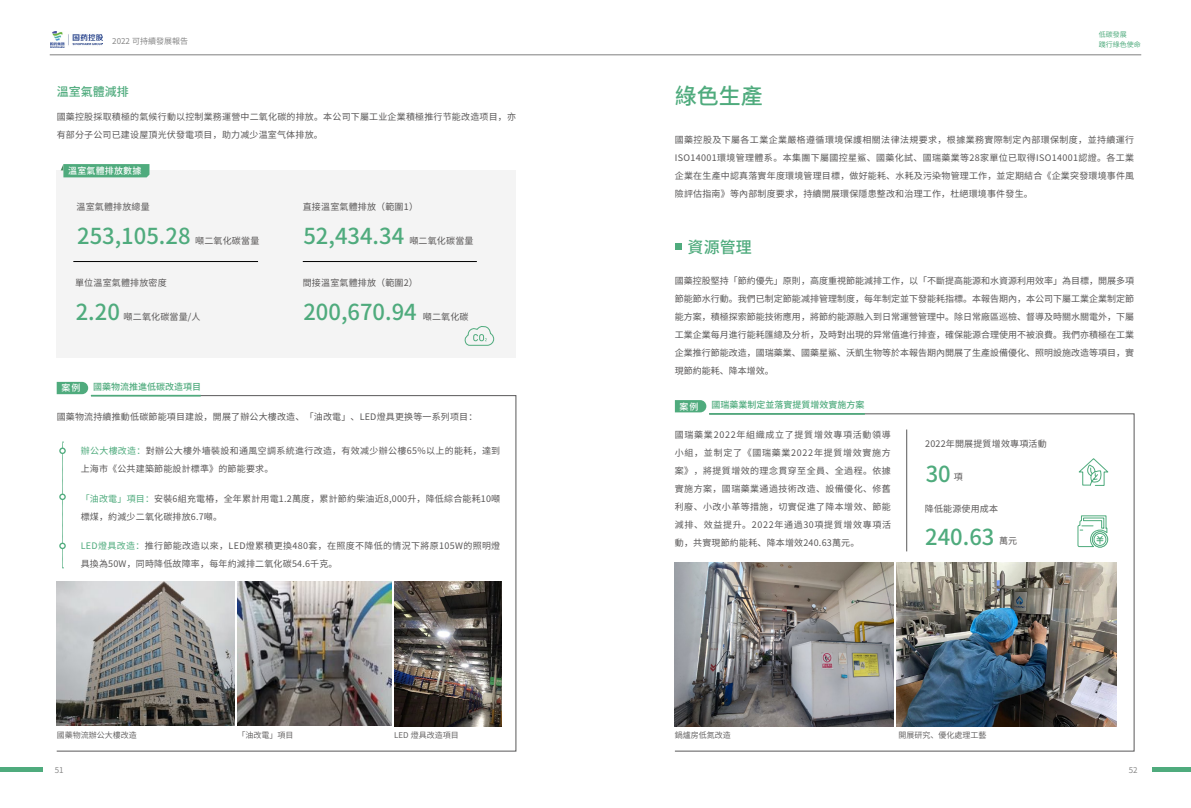
<style>
.page{position:relative;width:1191px;height:808px;background:#fff}
.page>*{position:absolute;margin:0;border:0;box-sizing:border-box;transform-origin:0 0}
.t1{font:500 22px "Source Han Sans CN";color:#4fab7d}
.t2{font:500 16px "Source Han Sans CN";color:#4fab7d}
.t3{font:500 12px "Source Han Sans CN";color:#4fab7d}
.t4{font:9px/18px "Source Han Sans CN";letter-spacing:.02em;color:#595757}
.t5{font:500 9px "Source Han Sans CN";color:#4fab7d}
.t6{font:500 9px "Source Han Sans CN";letter-spacing:.02em;color:#fff}
.t7{font:8px "Source Han Sans CN";color:#595757}
.t8{font:8px "Source Han Sans CN";color:#878787}
.t9{font:8px "Source Han Sans CN";color:#898989}
.t10{font:7px/10px "Source Han Sans CN";color:#4fab7d}
.s1{color:#4fab7d}
</style>
<div class="page">
<hr style="left:50px;top:55px;width:1091px;height:1px;background:#808080">
<div style="left:0;top:767px;width:43px;height:5px;background:#4fab7d"></div>
<div style="left:1152px;top:767px;width:39px;height:5px;background:#4fab7d"></div>
<img style="left:50px;top:32px;width:52px;height:15px">
<svg style="left:56px;top:395px;width:460px;height:356px"></svg>
<svg style="left:674px;top:413px;width:460px;height:338px"></svg>
<svg style="left:57px;top:382px;width:31px;height:12px"></svg>
<svg style="left:675px;top:400px;width:31px;height:12px"></svg>
<hr style="left:91px;top:395px;width:110px;height:1px;background:#4fab7d">
<hr style="left:709px;top:413px;width:156px;height:2px;background:#4fab7d">
<div style="left:675px;top:243px;width:6px;height:7px;background:#4fab7d"></div>
<div style="left:57px;top:171px;width:459px;height:187px;background:#f4f4f4"></div>
<svg style="left:61px;top:164px;width:88px;height:13px"></svg>
<svg style="left:464px;top:326px;width:30px;height:20px"></svg>
<hr style="left:73px;top:261px;width:185px;height:1px;background:#000">
<hr style="left:303px;top:261px;width:174px;height:1px;background:#000">
<img style="left:57px;top:582px;width:177px;height:144px">
<svg style="left:59px;top:447px;width:7px;height:7px"></svg>
<svg style="left:59px;top:494px;width:7px;height:6px"></svg>
<svg style="left:59px;top:543px;width:7px;height:6px"></svg>
<svg style="left:61px;top:442px;width:3px;height:127px"></svg>
<img style="left:237px;top:582px;width:154px;height:144px">
<img style="left:394px;top:582px;width:107px;height:144px">
<img style="left:675px;top:563px;width:218px;height:163px">
<img style="left:896px;top:562px;width:220px;height:164px">
<hr style="left:906px;top:429px;width:1px;height:122px;background:#595859">
<svg style="left:1077px;top:515px;width:31px;height:33px"></svg>
<svg style="left:1078px;top:458px;width:30px;height:28px"></svg>
<p class="t8" style="left:112px;top:37px;width:77px">2022 可持續發展報告</p>
<h3 class="t3" style="left:57px;top:84px;width:73px">溫室氣體減排</h3>
<p class="t4" style="left:57px;top:108px;width:461px">國藥控股採取積極的氣候行動以控制業務運營中二氧化碳的排放。本公司下屬工业企業積極推行节能改造项目，亦有部分子公司已建设屋頂光伏發電项目，助力减少温室气体排放。</p>
<p class="t6" style="left:68px;top:166px;width:75px">溫室氣體排放數據</p>
<p class="t4" style="left:77px;top:198px;width:75px">溫室氣體排放總量</p>
<h1 class="t1" style="left:77px;top:224px;width:115px">253,105.28</h1>
<p class="t4" style="left:195px;top:232px;width:66px">噸二氧化碳當量</p>
<p class="t4" style="left:75px;top:274px;width:93px">單位溫室氣體排放密度</p>
<h1 class="t1" style="left:76px;top:300px;width:46px">2.20</h1>
<p class="t4" style="left:124px;top:308px;width:78px">噸二氧化碳當量/人</p>
<p class="t6" style="left:61px;top:383px;width:21px">案例</p>
<p class="t5" style="left:93px;top:382px;width:109px">國藥物流推進低碳改造項目</p>
<p class="t4" style="left:303px;top:198px;width:117px">直接溫室氣體排放（範圍1）</p>
<h1 class="t1" style="left:303px;top:224px;width:102px">52,434.34</h1>
<p class="t4" style="left:409px;top:232px;width:66px">噸二氧化碳當量</p>
<p class="t4" style="left:303px;top:274px;width:117px">間接溫室氣體排放（範圍2）</p>
<h1 class="t1" style="left:303px;top:300px;width:115px">200,670.94</h1>
<p class="t4" style="left:423px;top:308px;width:47px">噸二氧化碳</p>
<p class="t4" style="left:57px;top:408px;width:422px">國藥物流持續推動低碳節能項目建設，開展了辦公大樓改造、「油改電」、LED燈具更换等一系列项目：</p>
<p class="t4" style="left:81px;top:442px;width:421px"><span class="s1">辦公大樓改造：</span>對辦公大樓外墻裝設和通風空調系統進行改造，有效减少辦公樓65%以上的能耗，達到上海市《公共建築節能設計標準》的節能要求。</p>
<p class="t4" style="left:81px;top:489px;width:421px"><span class="s1">「油改電」項目：</span>安裝6組充電樁，全年累計用電1.2萬度，累計節約柴油近8,000升，降低綜合能耗10噸標煤，約減少二氧化碳排放6.7噸。</p>
<p class="t4" style="left:81px;top:537px;width:421px"><span class="s1">LED燈具改造：</span>推行節能改造以來，LED燈累積更換480套，在照度不降低的情況下將原105W的照明燈具換為50W，同時降低故障率，每年約減排二氧化碳54.6千克。</p>
<h1 class="t1" style="left:675px;top:84px;width:89px">綠色生產</h1>
<p class="t10" style="left:1098px;top:30px;width:43px">低碳發展<br>踐行綠色使命</p>
<p class="t4" style="left:675px;top:131px;width:461px;text-align:justify">國藥控股及下屬各工業企業嚴格遵循環境保護相關法律法規要求，根據業務實際制定內部環保制度，並持續運行ISO14001環境管理體系。本集團下屬國控星鯊、國藥化試、國瑞藥業等28家單位已取得ISO14001認證。各工業企業在生產中認真落實年度環境管理目標，做好能耗、水耗及污染物管理工作，並定期結合《企業突發環境事件風險評估指南》等內部制度要求，持續開展環保隱患整改和治理工作，杜絕環境事件發生。</p>
<h2 class="t2" style="left:687px;top:238px;width:65px">資源管理</h2>
<p class="t4" style="left:675px;top:272px;width:461px;text-align:justify">國藥控股堅持「節約優先」原則，高度重視節能減排工作，以「不斷提高能源和水資源利用效率」為目標，開展多項節能節水行動。我們已制定節能减排管理制度，每年制定並下發能耗指標。本報告期內，本公司下屬工業企業制定節能方案，積極探索節能技術應用，將節約能源融入到日常運營管理中。除日常廠區巡檢、督導及時關水關電外，下屬工業企業每月進行能耗匯總及分析，及時對出現的异常值進行排查，確保能源合理使用不被浪費。我們亦積極在工業企業推行節能改造，國瑞藥業、國藥星鯊、沃凱生物等於本報告期內開展了生產設備優化、照明設施改造等項目，實現節約能耗、降本增效。</p>
<p class="t6" style="left:679px;top:401px;width:21px">案例</p>
<p class="t5" style="left:711px;top:400px;width:154px">國瑞藥業制定並落實提質增效實施方案</p>
<p class="t4" style="left:675px;top:426px;width:218px;text-align:justify">國瑞藥業2022年組織成立了提質增效專項活動領導小組，並制定了《國瑞藥業2022年提質增效實施方案》，將提質增效的理念貫穿至全員、全過程。依據實施方案，國瑞藥業通過技術改造、設備優化、修舊利廢、小改小革等措施，切實促進了降本增效、節能減排、效益提升。2022年通過30項提質增效專項活動，共實現節約能耗、降本增效240.63萬元。</p>
<p class="t4" style="left:925px;top:435px;width:123px">2022年開展提質增效專項活動</p>
<h1 class="t1" style="left:925px;top:461px;width:27px">30</h1>
<p class="t4" style="left:954px;top:468px;width:10px">項</p>
<p class="t4" style="left:925px;top:500px;width:75px">降低能源使用成本</p>
<h1 class="t1" style="left:925px;top:524px;width:71px">240.63</h1>
<p class="t4" style="left:999px;top:532px;width:20px">萬元</p>
<p class="t7" style="left:57px;top:730px;width:81px">國藥物流辦公大樓改造</p>
<p class="t7" style="left:237px;top:730px;width:57px">「油改電」項目</p>
<p class="t7" style="left:394px;top:730px;width:66px">LED 燈具改造項目</p>
<p class="t7" style="left:675px;top:730px;width:57px">鍋爐房低氮改造</p>
<p class="t7" style="left:898px;top:730px;width:89px">開展研究、優化處理工藝</p>
<p class="t9" style="left:55px;top:765px;width:10px">51</p>
<p class="t9" style="left:1128px;top:765px;width:10px">52</p>
</div>
